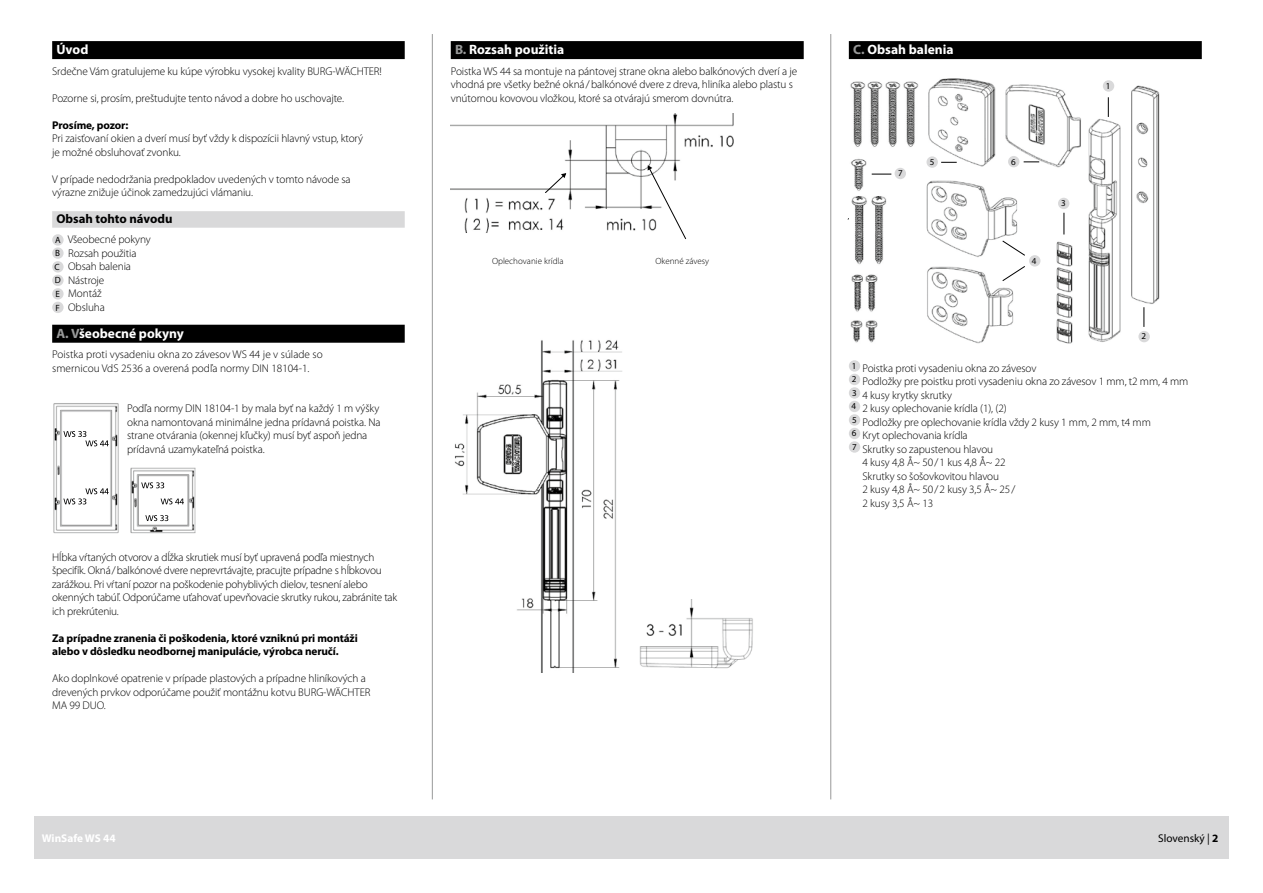
<style>
.page{position:relative;width:1263px;height:893px;background:#fff}
.page>*{position:absolute;margin:0;border:0;box-sizing:border-box;transform-origin:0 0}
.t1{font:700 13.5px "Myriad Pro";color:#fff}
.t2{font:700 12.75px "Myriad Pro";color:#000}
.t3{font:300 11.25px/13.5px "Myriad Pro";letter-spacing:-.01em;color:#000}
.t4{font:700 11.25px/13.5px "Myriad Pro";letter-spacing:-.01em;color:#000}
.t5{font:700 11.25px "Myriad Pro";color:#fff}
.t6{font:11.25px "Myriad Pro";color:#000}
.t7{font:300 9px "Myriad Pro";color:#000}
.t8{font:9px "Myriad Pro";color:#000}
.s1{font-weight:400;font-size:9px}
.s2{color:#989999}
.s3{font-weight:700}
</style>
<div class="page">
<hr style="left:432px;top:34px;width:1px;height:765px;background:#989999">
<hr style="left:830px;top:34px;width:1px;height:765px;background:#989999">
<div style="left:34px;top:816px;width:1195px;height:43px;background:#d9d9da"></div>
<div style="left:52px;top:41px;width:353px;height:18px;background:#000"></div>
<div style="left:52px;top:211px;width:353px;height:17px;background:#d9d9da"></div>
<div style="left:52px;top:325px;width:353px;height:18px;background:#000"></div>
<div style="left:52px;top:234px;width:12px;height:12px;background:#d9d9da;border-radius:50%"></div>
<div style="left:52px;top:247px;width:12px;height:12px;background:#d9d9da;border-radius:50%"></div>
<div style="left:52px;top:261px;width:12px;height:12px;background:#d9d9da;border-radius:50%"></div>
<div style="left:52px;top:275px;width:12px;height:11px;background:#d9d9da;border-radius:50%"></div>
<div style="left:52px;top:288px;width:12px;height:12px;background:#d9d9da;border-radius:50%"></div>
<div style="left:52px;top:302px;width:12px;height:11px;background:#d9d9da;border-radius:50%"></div>
<img style="left:53px;top:403px;width:142px;height:131px">
<svg style="left:161px;top:498px;width:23px;height:6px"></svg>
<svg style="left:63px;top:431px;width:46px;height:15px"></svg>
<svg style="left:63px;top:488px;width:46px;height:16px"></svg>
<svg style="left:141px;top:482px;width:23px;height:6px"></svg>
<svg style="left:145px;top:515px;width:23px;height:6px"></svg>
<div style="left:451px;top:41px;width:353px;height:18px;background:#000"></div>
<img style="left:451px;top:113px;width:283px;height:97px">
<svg style="left:545px;top:173px;width:21px;height:21px"></svg>
<svg style="left:648px;top:165px;width:38px;height:74px"></svg>
<img style="left:460px;top:194px;width:107px;height:19px">
<img style="left:464px;top:218px;width:100px;height:15px">
<img style="left:606px;top:210px;width:56px;height:22px">
<div style="left:849px;top:41px;width:353px;height:18px;background:#000"></div>
<svg style="left:872px;top:174px;width:19px;height:1px"></svg>
<img style="left:850px;top:81px;width:69px;height:66px">
<img style="left:851px;top:158px;width:16px;height:33px">
<img style="left:851px;top:196px;width:16px;height:69px">
<img style="left:871px;top:196px;width:16px;height:68px">
<img style="left:851px;top:274px;width:26px;height:38px">
<img style="left:850px;top:320px;width:28px;height:23px">
<img style="left:1056px;top:241px;width:17px;height:103px">
<img style="left:1005px;top:84px;width:76px;height:84px">
<img style="left:928px;top:78px;width:68px;height:89px">
<img style="left:926px;top:180px;width:92px;height:77px">
<img style="left:927px;top:266px;width:87px;height:78px">
<img style="left:1088px;top:83px;width:72px;height:260px">
<div style="left:849px;top:360px;width:11px;height:12px;background:#d9d9da;border-radius:50%"></div>
<div style="left:849px;top:374px;width:11px;height:11px;background:#d9d9da;border-radius:50%"></div>
<div style="left:849px;top:387px;width:11px;height:12px;background:#d9d9da;border-radius:50%"></div>
<div style="left:849px;top:401px;width:11px;height:11px;background:#d9d9da;border-radius:50%"></div>
<div style="left:849px;top:414px;width:11px;height:12px;background:#d9d9da;border-radius:50%"></div>
<div style="left:849px;top:428px;width:11px;height:11px;background:#d9d9da;border-radius:50%"></div>
<div style="left:849px;top:441px;width:11px;height:12px;background:#d9d9da;border-radius:50%"></div>
<div style="left:1103px;top:80px;width:11px;height:12px;background:#d9d9da;border-radius:50%"></div>
<div style="left:1058px;top:198px;width:11px;height:11px;background:#d9d9da;border-radius:50%"></div>
<div style="left:1138px;top:331px;width:12px;height:11px;background:#d9d9da;border-radius:50%"></div>
<div style="left:1008px;top:156px;width:11px;height:11px;background:#d9d9da;border-radius:50%"></div>
<div style="left:926px;top:156px;width:12px;height:12px;background:#d9d9da;border-radius:50%"></div>
<div style="left:895px;top:168px;width:11px;height:11px;background:#d9d9da;border-radius:50%"></div>
<div style="left:1029px;top:255px;width:11px;height:12px;background:#d9d9da;border-radius:50%"></div>
<img style="left:639px;top:600px;width:114px;height:69px">
<img style="left:454px;top:340px;width:168px;height:332px">
<svg style="left:1108px;top:97px;width:1px;height:20px"></svg>
<svg style="left:1144px;top:307px;width:1px;height:20px"></svg>
<svg style="left:1064px;top:213px;width:1px;height:21px"></svg>
<svg style="left:1002px;top:266px;width:23px;height:15px"></svg>
<svg style="left:1002px;top:240px;width:23px;height:16px"></svg>
<svg style="left:941px;top:162px;width:16px;height:1px"></svg>
<svg style="left:1024px;top:162px;width:15px;height:1px"></svg>
<p class="t1" style="left:56px;top:41px;width:33px">Úvod</p>
<p class="t3" style="left:52px;top:64px;width:331px">Srdečne Vám gratulujeme ku kúpe výrobku vysokej kvality BURG-WÄCHTER!</p>
<p class="t3" style="left:52px;top:91px;width:293px">Pozorne si, prosím, preštudujte tento návod a dobre ho uschovajte.</p>
<p class="t4" style="left:52px;top:118px;width:78px">Prosíme, pozor:</p>
<p class="t3" style="left:52px;top:131px;width:312px">Pri zaisťovaní okien a dverí musí byť vždy k dispozícii hlavný vstup, ktorý je možné obsluhovať zvonku.</p>
<p class="t3" style="left:52px;top:172px;width:300px">V prípade nedodržania predpokladov uvedených v tomto návode sa výrazne znižuje účinok zamedzujúci vlámaniu.</p>
<p class="t2" style="left:56px;top:210px;width:118px">Obsah tohto návodu</p>
<p class="t3" style="left:54px;top:233px;width:98px"><span class="s1">A</span> Všeobecné pokyny<br><span class="s1">B</span> Rozsah použitia<br><span class="s1">C</span> Obsah balenia<br><span class="s1">D</span> Nástroje<br><span class="s1">E</span> Montáž<br><span class="s1">F</span> Obsluha</p>
<p class="t1" style="left:56px;top:325px;width:129px"><span class="s2">A. V</span>šeobecné pokyny</p>
<p class="t3" style="left:52px;top:348px;width:272px">Poistka proti vysadeniu okna zo závesov WS 44 je v súlade so smernicou VdS 2536 a overená podľa normy DIN 18104-1.</p>
<p class="t3" style="left:127px;top:402px;width:255px">Podľa normy DIN 18104-1 by mala byť na každý 1 m výšky okna namontovaná minimálne jedna prídavná poistka. Na strane otvárania (okennej kľučky) musí byť aspoň jedna prídavná uzamykateľná poistka.</p>
<p class="t3" style="left:52px;top:550px;width:347px">Hĺbka vŕtaných otvorov a dĺžka skrutiek musí byť upravená podľa miestnych špecifík. Okná/balkónové dvere neprevrtávajte, pracujte prípadne s hĺbkovou zarážkou. Pri vŕtaní pozor na poškodenie pohyblivých dielov, tesnení alebo okenných tabúľ. Odporúčame uťahovať upevňovacie skrutky rukou, zabránite tak ich prekrúteniu.</p>
<p class="t4" style="left:52px;top:631px;width:307px">Za prípadne zranenia či poškodenia, ktoré vzniknú pri montáži alebo v dôsledku neodbornej manipulácie, výrobca neručí.</p>
<p class="t3" style="left:52px;top:672px;width:320px">Ako doplnkové opatrenie v prípade plastových a prípadne hliníkových a drevených prvkov odporúčame použiť montážnu kotvu BURG-WÄCHTER<br>MA 99 DUO.</p>
<p class="t1" style="left:455px;top:41px;width:111px"><span class="s2">B.</span> Rozsah použitia</p>
<p class="t3" style="left:451px;top:64px;width:348px">Poistka WS 44 sa montuje na pántovej strane okna alebo balkónových dverí a je vhodná pre všetky bežné okná/balkónové dvere z dreva, hliníka alebo plastu s vnútornou kovovou vložkou, ktoré sa otvárajú smerom dovnútra.</p>
<p class="t1" style="left:853px;top:41px;width:102px"><span class="s2">C.</span> Obsah balenia</p>
<p class="t8" style="left:898px;top:168px;width:6px">7</p>
<p class="t8" style="left:930px;top:156px;width:6px">5</p>
<p class="t8" style="left:1011px;top:156px;width:6px">6</p>
<p class="t7" style="left:492px;top:255px;width:73px">Oplechovanie krídla</p>
<p class="t7" style="left:655px;top:255px;width:55px">Okenné závesy</p>
<p class="t8" style="left:1032px;top:255px;width:6px">4</p>
<p class="t8" style="left:1061px;top:198px;width:6px">3</p>
<p class="t8" style="left:1106px;top:80px;width:6px">1</p>
<p class="t8" style="left:1141px;top:331px;width:6px">2</p>
<p class="t3" style="left:852px;top:361px;width:186px"><sup>1</sup> Poistka proti vysadeniu okna zo závesov</p>
<p class="t3" style="left:852px;top:375px;width:338px"><sup>2</sup> Podložky pre poistku proti vysadeniu okna zo závesov 1 mm, t2 mm, 4 mm</p>
<p class="t3" style="left:852px;top:388px;width:101px"><sup>3</sup> 4 kusy krytky skrutky</p>
<p class="t3" style="left:852px;top:402px;width:157px"><sup>4</sup> 2 kusy oplechovanie krídla (1), (2)</p>
<p class="t3" style="left:852px;top:415px;width:300px"><sup>5</sup> Podložky pre oplechovanie krídla vždy 2 kusy 1 mm, 2 mm, t4 mm</p>
<p class="t3" style="left:852px;top:429px;width:117px"><sup>6</sup> Kryt oplechovania krídla</p>
<p class="t3" style="left:852px;top:442px;width:142px"><sup>7</sup> Skrutky so zapustenou hlavou</p>
<p class="t3" style="left:862px;top:456px;width:145px">4 kusy 4,8 Å~ 50/1 kus 4,8 Å~ 22</p>
<p class="t3" style="left:862px;top:469px;width:138px">Skrutky so šošovkovitou hlavou</p>
<p class="t3" style="left:862px;top:483px;width:155px">2 kusy 4,8 Å~ 50/2 kusy 3,5 Å~ 25/</p>
<p class="t3" style="left:862px;top:496px;width:72px">2 kusy 3,5 Å~ 13</p>
<p class="t5" style="left:42px;top:831px;width:75px">WinSafe WS 44</p>
<p class="t6" style="left:1158px;top:831px;width:62px">Slovenský | <span class="s3">2</span></p>
</div>
